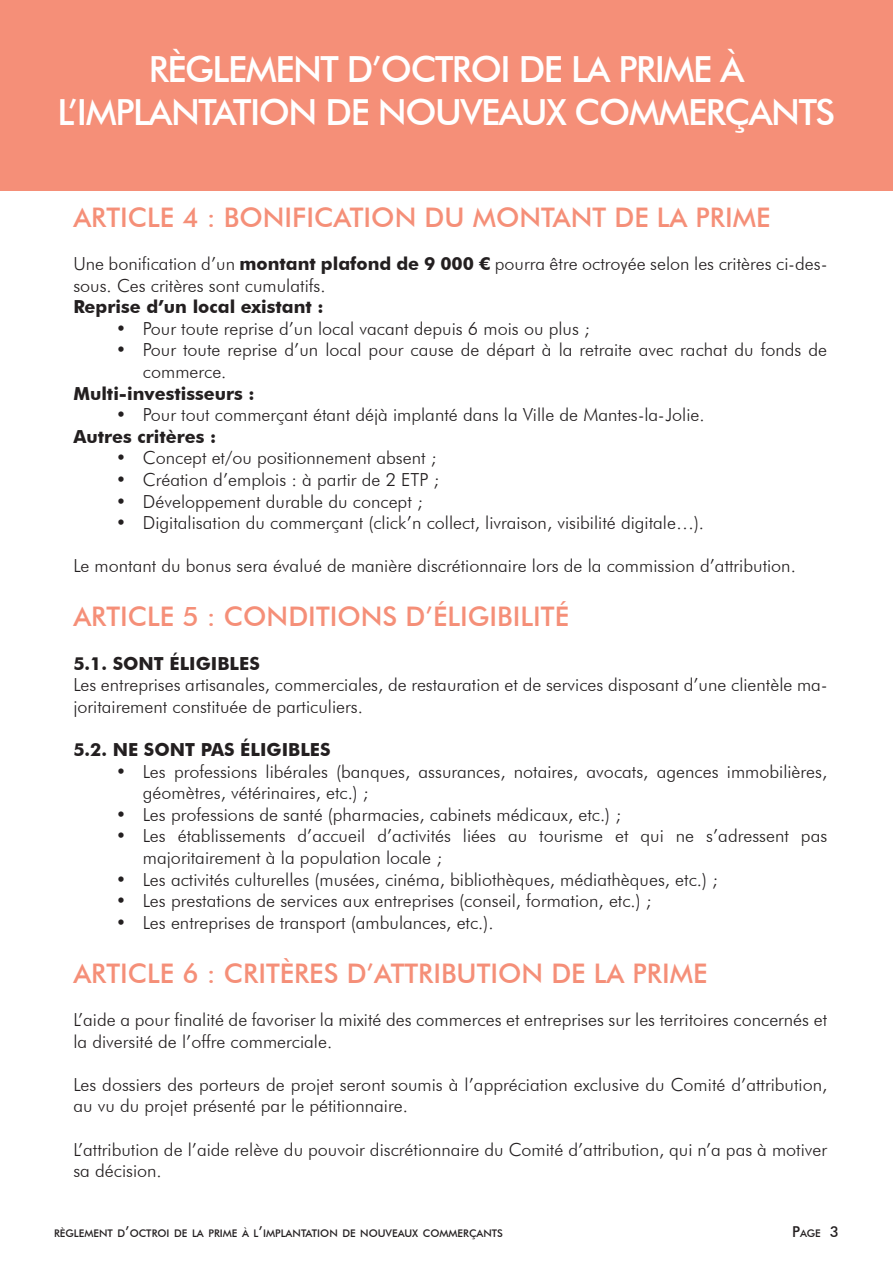
<style>
.page{position:relative;width:893px;height:1263px;background:#fff}
.page>*{position:absolute;margin:0;border:0;box-sizing:border-box;transform-origin:0 0}
.t1{font:500 36px "Futura BT";letter-spacing:-.04em;color:#fff}
.t2{font:500 27px "Futura BT";color:#f58f78}
.t3{font:300 18px/21.6px "Futura BT";color:#231f20}
.t4{font:700 18px "Futura BT";color:#231f20}
.t5{font:500 10.5px "Futura BT";color:#231f20}
.s1{font-weight:700}
.s2{font-size:15px}
</style>
<div class="page">
<div style="left:0;top:0;width:893px;height:190px;background:#f58f78"></div>
<p class="t1" style="left:149px;top:47px;width:597px">RÈGLEMENT D’OCTROI DE LA PRIME À</p>
<p class="t1" style="left:58px;top:90px;width:779px">L’IMPLANTATION DE NOUVEAUX COMMERÇANTS</p>
<p class="t2" style="left:73px;top:201px;width:699px">ARTICLE 4 : BONIFICATION DU MONTANT DE LA PRIME</p>
<p class="t3" style="left:73px;top:253px;width:755px">Une bonification d’un <span class="s1">montant plafond de 9 000 €</span> pourra être octroyée selon les critères ci-des&shy;sous. Ces critères sont cumulatifs.</p>
<p class="t4" style="left:73px;top:296px;width:252px">Reprise d’un local existant :</p>
<p class="t3" style="left:116px;top:317px;width:475px">• Pour toute reprise d’un local vacant depuis 6 mois ou plus ;</p>
<p class="t3" style="left:143px;top:339px;width:686px;text-indent:-27px">• Pour toute reprise d’un local pour cause de départ à la retraite avec rachat du fonds de commerce.</p>
<p class="t4" style="left:73px;top:382px;width:183px">Multi-investisseurs :</p>
<p class="t3" style="left:116px;top:404px;width:590px">• Pour tout commerçant étant déjà implanté dans la Ville de Mantes-la-Jolie.</p>
<p class="t4" style="left:73px;top:425px;width:144px">Autres critères :</p>
<p class="t3" style="left:116px;top:447px;width:322px">• Concept et/ou positionnement absent ;</p>
<p class="t3" style="left:116px;top:469px;width:325px">• Création d’emplois : à partir de 2 ETP ;</p>
<p class="t3" style="left:116px;top:490px;width:308px">• Développement durable du concept ;</p>
<p class="t3" style="left:116px;top:512px;width:590px">• Digitalisation du commerçant (click’n collect, livraison, visibilité digitale…).</p>
<p class="t3" style="left:73px;top:555px;width:724px">Le montant du bonus sera évalué de manière discrétionnaire lors de la commission d’attribution.</p>
<p class="t2" style="left:73px;top:600px;width:497px">ARTICLE 5 : CONDITIONS D’ÉLIGIBILITÉ</p>
<p class="t4" style="left:73px;top:652px;width:188px">5.1. SONT ÉLIGIBLES</p>
<p class="t3" style="left:73px;top:674px;width:755px">Les entreprises artisanales, commerciales, de restauration et de services disposant d’une clientèle ma&shy;joritairement constituée de particuliers.</p>
<p class="t4" style="left:73px;top:739px;width:259px">5.2. NE SONT PAS ÉLIGIBLES</p>
<p class="t3" style="left:143px;top:760px;width:686px;text-indent:-27px">• Les professions libérales (banques, assurances, notaires, avocats, agences immobilières, géomètres, vétérinaires, etc.) ;</p>
<p class="t3" style="left:116px;top:803px;width:506px">• Les professions de santé (pharmacies, cabinets médicaux, etc.) ;</p>
<p class="t3" style="left:143px;top:825px;width:686px;text-indent:-27px">• Les établissements d’accueil d’activités liées au tourisme et qui ne s’adressent pas majoritairement à la population locale ;</p>
<p class="t3" style="left:116px;top:868px;width:603px">• Les activités culturelles (musées, cinéma, bibliothèques, médiathèques, etc.) ;</p>
<p class="t3" style="left:116px;top:890px;width:537px">• Les prestations de services aux entreprises (conseil, formation, etc.) ;</p>
<p class="t3" style="left:116px;top:911px;width:379px">• Les entreprises de transport (ambulances, etc.).</p>
<p class="t2" style="left:73px;top:957px;width:635px">ARTICLE 6 : CRITÈRES D’ATTRIBUTION DE LA PRIME</p>
<p class="t3" style="left:73px;top:1009px;width:755px">L’aide a pour finalité de favoriser la mixité des commerces et entreprises sur les territoires concernés et la diversité de l’offre commerciale.</p>
<p class="t3" style="left:73px;top:1073px;width:755px">Les dossiers des porteurs de projet seront soumis à l’appréciation exclusive du Comité d’attribution, au vu du projet présenté par le pétitionnaire.</p>
<p class="t3" style="left:73px;top:1138px;width:755px">L’attribution de l’aide relève du pouvoir discrétionnaire du Comité d’attribution, qui n’a pas à motiver sa décision.</p>
<p class="t5" style="left:54px;top:1227px;width:451px">RÈGLEMENT D<span class="s2">’</span>OCTROI DE LA PRIME À L<span class="s2">’</span>IMPLANTATION DE NOUVEAUX COMMERÇANTS</p>
<p class="t5" style="left:792px;top:1227px;width:48px"><span class="s2">P</span>AGE <span class="s2">3</span></p>
</div>
